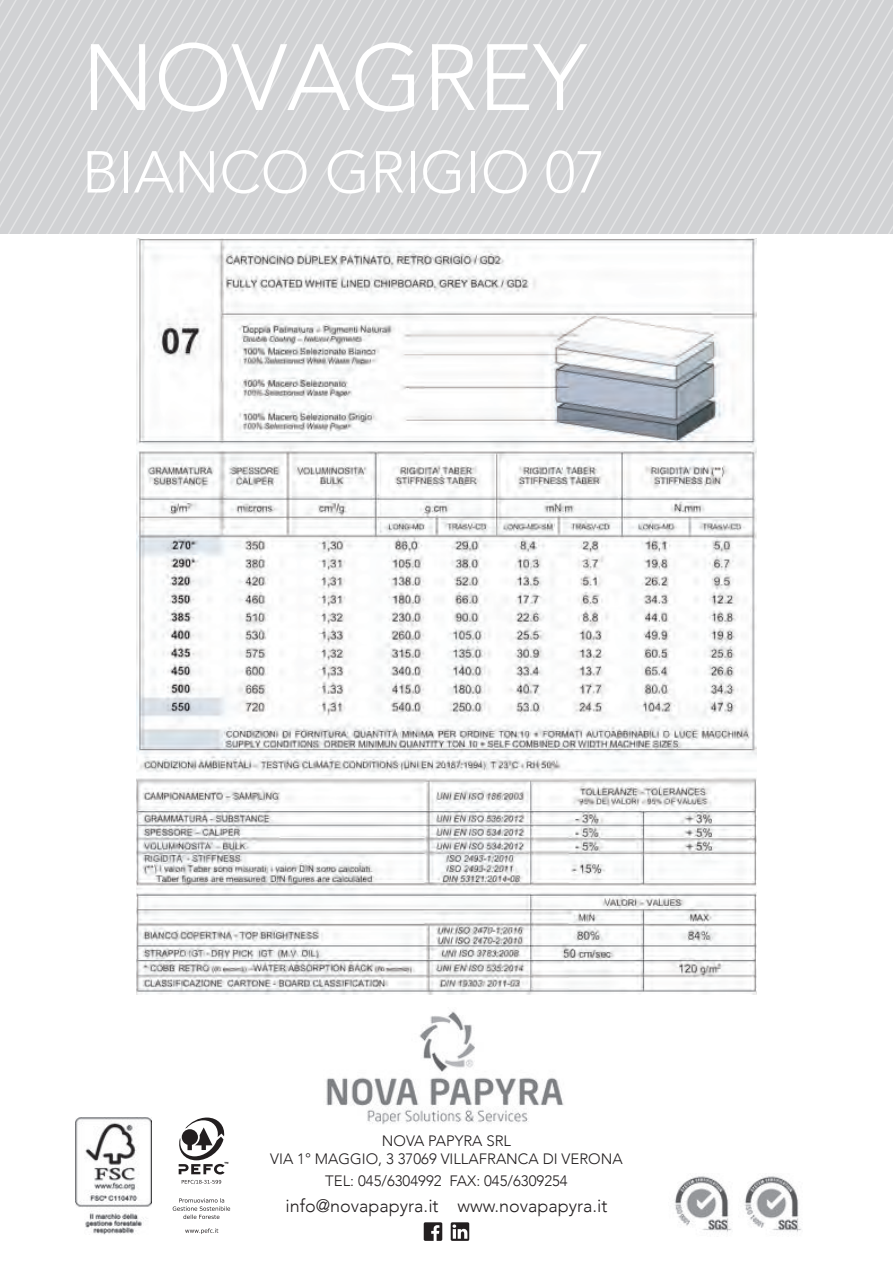
<style>
.page{position:relative;width:893px;height:1263px;background:#fff}
.page>*{position:absolute;margin:0;border:0;box-sizing:border-box;transform-origin:0 0}
.t1{font:300 93px "Avenir";color:#fff}
.t2{font:300 58.5px "Avenir";color:#fff}
.t3{font:300 18px "Avenir";color:#231f20}
.t4{font:300 15px/18px "Avenir";color:#231f20;text-align:center}
</style>
<div class="page">
<svg style="left:0;top:0;width:893px;height:262px;background:#d5d6d8"></svg>
<img style="left:326px;top:1011px;width:238px;height:114px">
<img style="left:744px;top:1176px;width:58px;height:56px">
<img style="left:674px;top:1176px;width:58px;height:56px">
<svg style="left:424px;top:1222px;width:45px;height:19px"></svg>
<svg style="left:178px;top:1117px;width:50px;height:57px"></svg>
<svg style="left:182px;top:1180px;width:39px;height:4px"></svg>
<svg style="left:173px;top:1198px;width:57px;height:21px"></svg>
<svg style="left:185px;top:1228px;width:33px;height:6px"></svg>
<img style="left:76px;top:1117px;width:75px;height:118px">
<img style="left:137px;top:239px;width:619px;height:755px">
<h1 class="t1" style="left:82px;top:23px;width:506px">NOVAGREY</h1>
<h2 class="t2" style="left:82px;top:138px;width:525px">BIANCO GRIGIO 07</h2>
<p class="t4" style="left:270px;top:1132px;width:354px">NOVA PAPYRA SRL<br>VIA 1° MAGGIO, 3 37069 VILLAFRANCA DI VERONA</p>
<p class="t4" style="left:325px;top:1172px;width:244px">TEL: 045/6304992 FAX: 045/6309254</p>
<p class="t3" style="left:285px;top:1195px;width:323px">info@novapapyra.it www.novapapyra.it</p>
</div>
